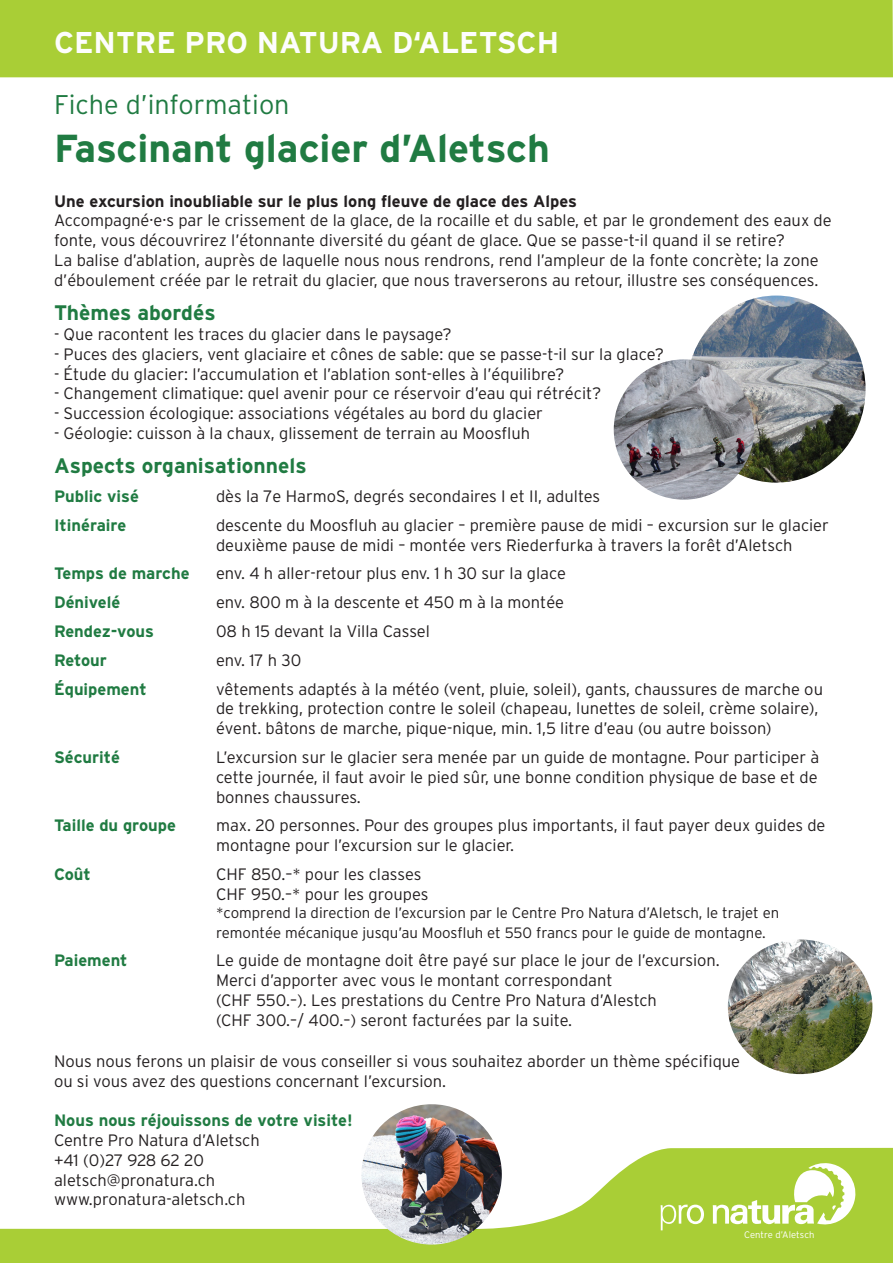
<style>
.page{position:relative;width:893px;height:1263px;background:#fff}
.page>*{position:absolute;margin:0;border:0;box-sizing:border-box;transform-origin:0 0}
.t1{font:700 39px "Interstate";color:#207b42}
.t2{font:700 30px "Interstate";color:#fdfdfd}
.t3{font:300 27px "Interstate";color:#207b42}
.t4{font:700 21px "Interstate";color:#207b42}
.t5{font:300 16.5px/19.8px "Interstate";color:#231f20}
.t6{font:700 16.5px "Interstate";color:#207b42}
.t7{font:700 16.5px "Interstate";color:#231f20}
.t8{font:300 15px/19.8px "Interstate";color:#231f20}
.t9{font:300 9.45px "Interstate";letter-spacing:.005em;color:#fff}
</style>
<div class="page">
<svg style="left:0;top:1148px;width:893px;height:115px;fill:#a9ce36"></svg>
<div style="left:0;top:0;width:893px;height:77px;background:#a9ce36"></div>
<img style="left:691px;top:296px;width:174px;height:187px">
<img style="left:614px;top:359px;width:140px;height:141px;border-radius:70px">
<img style="left:728px;top:939px;width:144px;height:135px">
<img style="left:361px;top:1104px;width:141px;height:140px;border-radius:70px">
<svg style="left:661px;top:1204px;width:43px;height:26px"></svg>
<svg style="left:713px;top:1162px;width:143px;height:63px"></svg>
<h2 class="t2" style="left:54px;top:25px;width:507px">CENTRE PRO NATURA D‘ALETSCH</h2>
<h3 class="t3" style="left:54px;top:88px;width:237px">Fiche d’information</h3>
<h1 class="t1" style="left:54px;top:125px;width:497px">Fascinant glacier d’Aletsch</h1>
<p class="t7" style="left:54px;top:191px;width:524px">Une excursion inoubliable sur le plus long fleuve de glace des Alpes</p>
<p class="t5" style="left:54px;top:211px;width:779px">Accompagné·e·s par le crissement de la glace, de la rocaille et du sable, et par le grondement des eaux de fonte, vous découvrirez l’étonnante diversité du géant de glace. Que se passe-t-il quand il se retire?<br>La balise d’ablation, auprès de laquelle nous nous rendrons, rend l’ampleur de la fonte concrète; la zone d’éboulement créée par le retrait du glacier, que nous traverserons au retour, illustre ses conséquences.</p>
<p class="t4" style="left:54px;top:300px;width:163px">Thèmes abordés</p>
<p class="t5" style="left:54px;top:324px;width:399px">- Que racontent les traces du glacier dans le paysage?</p>
<p class="t5" style="left:54px;top:344px;width:611px">- Puces des glaciers, vent glaciaire et cônes de sable: que se passe-t-il sur la glace?</p>
<p class="t5" style="left:54px;top:364px;width:512px">- Étude du glacier: l’accumulation et l’ablation sont-elles à l’équilibre?</p>
<p class="t5" style="left:54px;top:383px;width:549px">- Changement climatique: quel avenir pour ce réservoir d’eau qui rétrécit?</p>
<p class="t5" style="left:54px;top:403px;width:490px">- Succession écologique: associations végétales au bord du glacier</p>
<p class="t5" style="left:54px;top:423px;width:478px">- Géologie: cuisson à la chaux, glissement de terrain au Moosfluh</p>
<p class="t4" style="left:54px;top:453px;width:254px">Aspects organisationnels</p>
<p class="t6" style="left:54px;top:486px;width:86px">Public visé</p>
<p class="t5" style="left:216px;top:486px;width:386px">dès la 7e HarmoS, degrés secondaires I et II, adultes</p>
<p class="t6" style="left:54px;top:515px;width:74px">Itinéraire</p>
<p class="t5" style="left:216px;top:515px;width:614px">descente du Moosfluh au glacier – première pause de midi – excursion sur le glacier deuxième pause de midi – montée vers Riederfurka à travers la forêt d’Aletsch</p>
<p class="t6" style="left:54px;top:563px;width:137px">Temps de marche</p>
<p class="t5" style="left:216px;top:563px;width:351px">env. 4 h aller-retour plus env. 1 h 30 sur la glace</p>
<p class="t6" style="left:54px;top:592px;width:68px">Dénivelé</p>
<p class="t5" style="left:216px;top:592px;width:350px">env. 800 m à la descente et 450 m à la montée</p>
<p class="t6" style="left:54px;top:621px;width:102px">Rendez-vous</p>
<p class="t5" style="left:216px;top:621px;width:215px">08 h 15 devant la Villa Cassel</p>
<p class="t6" style="left:54px;top:650px;width:54px">Retour</p>
<p class="t5" style="left:216px;top:650px;width:87px">env. 17 h 30</p>
<p class="t6" style="left:54px;top:679px;width:94px">Équipement</p>
<p class="t5" style="left:216px;top:679px;width:608px">vêtements adaptés à la météo (vent, pluie, soleil), gants, chaussures de marche ou de trekking, protection contre le soleil (chapeau, lunettes de soleil, crème solaire), évent. bâtons de marche, pique-nique, min. 1,5 litre d’eau (ou autre boisson)</p>
<p class="t6" style="left:54px;top:747px;width:68px">Sécurité</p>
<p class="t5" style="left:216px;top:747px;width:605px;text-align:justify">L’excursion sur le glacier sera menée par un guide de montagne. Pour participer à cette journée, il faut avoir le pied sûr, une bonne condition physique de base et de bonnes chaussures.</p>
<p class="t6" style="left:54px;top:815px;width:124px">Taille du groupe</p>
<p class="t5" style="left:216px;top:815px;width:611px">max. 20 personnes. Pour des groupes plus importants, il faut payer deux guides de montagne pour l’excursion sur le glacier.</p>
<p class="t6" style="left:54px;top:864px;width:38px">Coût</p>
<p class="t5" style="left:216px;top:864px;width:214px">CHF 850.–* pour les classes<br>CHF 950.–* pour les groupes</p>
<p class="t8" style="left:216px;top:902px;width:565px">*comprend la direction de l’excursion par le Centre Pro Natura d’Aletsch, le trajet en remontée mécanique jusqu’au Moosfluh et 550 francs pour le guide de montagne.</p>
<p class="t6" style="left:54px;top:950px;width:75px">Paiement</p>
<p class="t5" style="left:216px;top:950px;width:505px">Le guide de montagne doit être payé sur place le jour de l’excursion.<br>Merci d’apporter avec vous le montant correspondant<br>(CHF 550.–). Les prestations du Centre Pro Natura d’Alestch<br>(CHF 300.–/ 400.–) seront facturées par la suite.</p>
<p class="t5" style="left:54px;top:1051px;width:688px">Nous nous ferons un plaisir de vous conseiller si vous souhaitez aborder un thème spécifique ou si vous avez des questions concernant l’excursion.</p>
<p class="t6" style="left:54px;top:1110px;width:300px">Nous nous réjouissons de votre visite!</p>
<p class="t5" style="left:54px;top:1130px;width:207px">Centre Pro Natura d’Aletsch +41 (0)27 928 62 20 aletsch@pronatura.ch www.pronatura-aletsch.ch</p>
<p class="t9" style="left:744px;top:1230px;width:72px">Centre d’Aletsch</p>
</div>
